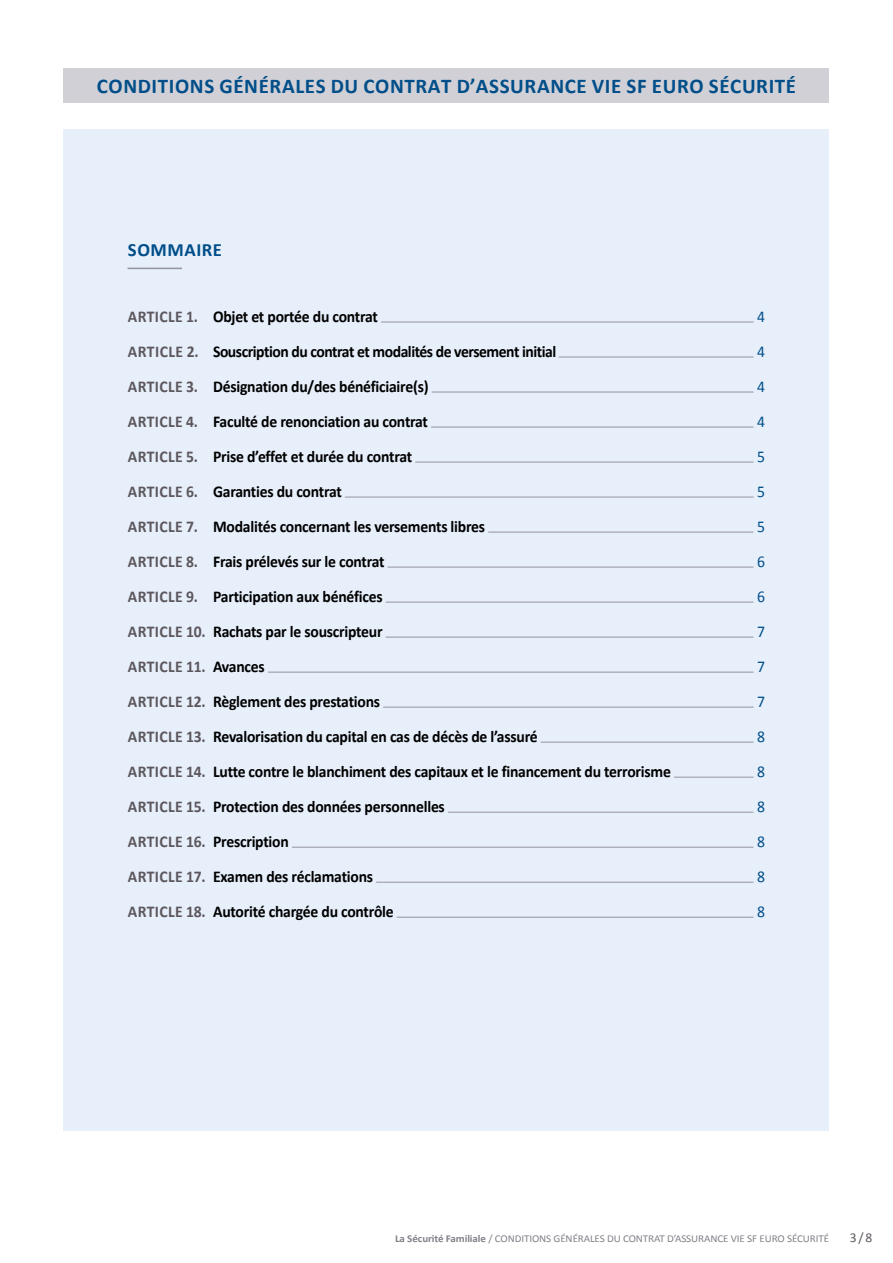
<style>
.page{position:relative;width:893px;height:1263px;background:#fff}
.page>*{position:absolute;margin:0;border:0;box-sizing:border-box;transform-origin:0 0}
.t1{font:700 21px "Calibri";letter-spacing:.03em;color:#004e89}
.t2{font:700 18.75px "Calibri";letter-spacing:.03em;color:#004e89}
.t3{font:700 16.5px "Calibri";letter-spacing:-.015em;color:#000;scale:.95 1}
.t4{font:16.5px "Calibri";color:#004e89;scale:.95 1}
.t5{font:700 16.5px "Calibri";letter-spacing:-.015em;color:#5c575d;scale:.95 1}
.t6{font:13.5px "Calibri";color:#5c575d}
.t7{font:10.5px "Calibri";letter-spacing:-.01em;color:#848089;scale:1.05 1}
.s1{color:#5c575d}
.s2{color:#000}
.s3{font-weight:700}
</style>
<div class="page">
<div style="left:64px;top:129px;width:765px;height:1001px;background:#e7effa"></div>
<hr style="left:128px;top:268px;width:54px;height:1px;background:#94939e">
<hr style="left:381px;top:322px;width:372px;height:1px;background:#94939e">
<hr style="left:559px;top:357px;width:194px;height:1px;background:#94939e">
<hr style="left:432px;top:392px;width:321px;height:1px;background:#94939e">
<hr style="left:431px;top:427px;width:322px;height:1px;background:#94939e">
<hr style="left:415px;top:462px;width:338px;height:1px;background:#94939e">
<hr style="left:345px;top:497px;width:408px;height:1px;background:#94939e">
<hr style="left:488px;top:532px;width:265px;height:1px;background:#94939e">
<hr style="left:388px;top:567px;width:365px;height:1px;background:#94939e">
<hr style="left:386px;top:602px;width:367px;height:1px;background:#94939e">
<hr style="left:386px;top:637px;width:367px;height:1px;background:#94939e">
<hr style="left:268px;top:672px;width:485px;height:1px;background:#94939e">
<hr style="left:383px;top:707px;width:370px;height:1px;background:#94939e">
<hr style="left:541px;top:742px;width:212px;height:1px;background:#94939e">
<hr style="left:674px;top:777px;width:79px;height:1px;background:#94939e">
<hr style="left:448px;top:812px;width:305px;height:1px;background:#94939e">
<hr style="left:292px;top:847px;width:461px;height:1px;background:#94939e">
<hr style="left:376px;top:882px;width:377px;height:1px;background:#94939e">
<hr style="left:397px;top:917px;width:356px;height:1px;background:#94939e">
<div style="left:64px;top:68px;width:765px;height:34px;background:#d1d0d6"></div>
<p class="t1" style="left:97px;top:71px;width:701px">CONDITIONS GÉNÉRALES DU CONTRAT D’ASSURANCE VIE SF EURO SÉCURITÉ</p>
<p class="t2" style="left:128px;top:237px;width:96px">SOMMAIRE</p>
<p class="t3" style="left:128px;top:305px;width:265px"><span class="s1">ARTICLE 1.</span> Objet et portée du contrat</p>
<p class="t4" style="left:757px;top:306px;width:10px">4</p>
<p class="t3" style="left:128px;top:340px;width:452px"><span class="s1">ARTICLE 2.</span> Souscription du contrat et modalités de versement initial</p>
<p class="t4" style="left:757px;top:341px;width:10px">4</p>
<p class="t3" style="left:128px;top:375px;width:318px"><span class="s1">ARTICLE 3.</span> Désignation du/des bénéficiaire(s)</p>
<p class="t4" style="left:757px;top:376px;width:10px">4</p>
<p class="t3" style="left:128px;top:410px;width:317px"><span class="s1">ARTICLE 4.</span> Faculté de renonciation au contrat</p>
<p class="t4" style="left:757px;top:412px;width:10px">4</p>
<p class="t3" style="left:128px;top:445px;width:301px"><span class="s1">ARTICLE 5.</span> Prise d’effet et durée du contrat</p>
<p class="t4" style="left:757px;top:447px;width:10px">5</p>
<p class="t3" style="left:128px;top:480px;width:227px"><span class="s1">ARTICLE 6.</span> Garanties du contrat</p>
<p class="t4" style="left:757px;top:482px;width:10px">5</p>
<p class="t3" style="left:128px;top:515px;width:378px"><span class="s1">ARTICLE 7.</span> Modalités concernant les versements libres</p>
<p class="t4" style="left:757px;top:517px;width:10px">5</p>
<p class="t3" style="left:128px;top:550px;width:272px"><span class="s1">ARTICLE 8.</span> Frais prélevés sur le contrat</p>
<p class="t4" style="left:757px;top:552px;width:10px">6</p>
<p class="t3" style="left:128px;top:585px;width:270px"><span class="s1">ARTICLE 9.</span> Participation aux bénéfices</p>
<p class="t4" style="left:757px;top:587px;width:10px">6</p>
<p class="t3" style="left:128px;top:620px;width:270px"><span class="s1">ARTICLE 10.</span> Rachats par le souscripteur</p>
<p class="t4" style="left:757px;top:622px;width:10px">7</p>
<p class="t5" style="left:128px;top:655px;width:146px">ARTICLE 11. <span class="s2">Avances</span></p>
<p class="t4" style="left:757px;top:657px;width:10px">7</p>
<p class="t3" style="left:128px;top:690px;width:267px"><span class="s1">ARTICLE 12.</span> Règlement des prestations</p>
<p class="t4" style="left:757px;top:692px;width:10px">7</p>
<p class="t3" style="left:128px;top:725px;width:433px"><span class="s1">ARTICLE 13.</span> Revalorisation du capital en cas de décès de l’assuré</p>
<p class="t4" style="left:757px;top:727px;width:10px">8</p>
<p class="t3" style="left:128px;top:760px;width:573px"><span class="s1">ARTICLE 14.</span> Lutte contre le blanchiment des capitaux et le financement du terrorisme</p>
<p class="t4" style="left:757px;top:762px;width:10px">8</p>
<p class="t3" style="left:128px;top:795px;width:335px"><span class="s1">ARTICLE 15.</span> Protection des données personnelles</p>
<p class="t4" style="left:757px;top:797px;width:10px">8</p>
<p class="t3" style="left:128px;top:830px;width:171px"><span class="s1">ARTICLE 16.</span> Prescription</p>
<p class="t4" style="left:757px;top:832px;width:10px">8</p>
<p class="t3" style="left:128px;top:865px;width:260px"><span class="s1">ARTICLE 17.</span> Examen des réclamations</p>
<p class="t4" style="left:757px;top:867px;width:10px">8</p>
<p class="t3" style="left:128px;top:900px;width:281px"><span class="s1">ARTICLE 18.</span> Autorité chargée du contrôle</p>
<p class="t4" style="left:757px;top:902px;width:10px">8</p>
<p class="t7" style="left:395px;top:1232px;width:415px"><span class="s3">La Sécurité Familiale</span> / CONDITIONS GÉNÉRALES DU CONTRAT D’ASSURANCE VIE SF EURO SÉCURITÉ</p>
<p class="t6" style="left:850px;top:1229px;width:24px">3/8</p>
</div>
